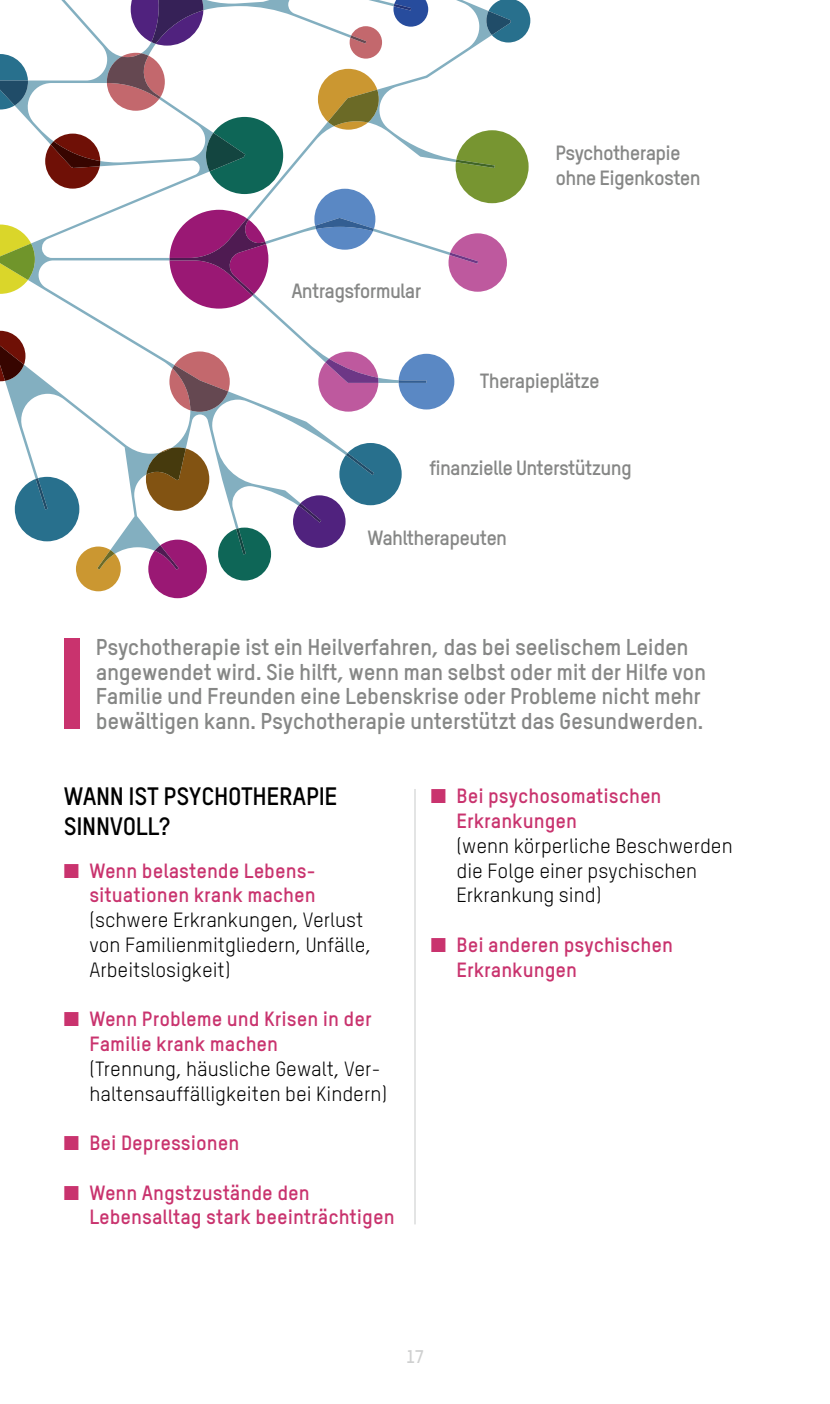
<style>
.page{position:relative;width:830px;height:1404px;background:#fff}
.page>*{position:absolute;margin:0;border:0;box-sizing:border-box;transform-origin:0 0}
.t1{font:700 24.75px/29.2px "TSTAR";letter-spacing:-.015em;color:#000}
.t2{font:700 22.5px/24.8px "TSTAR";letter-spacing:-.015em;color:#868786}
.t3{font:700 20.25px/24.8px "TSTAR";color:#c9336e}
.t4{font:20.25px/24.8px "TSTAR";color:#000}
.t5{font:700 20.25px/24.8px "TSTAR";letter-spacing:-.035em;color:#868786}
.t6{font:700 18px "TSTAR";color:#cfd0d0}
</style>
<div class="page">
<div style="left:64px;top:638px;width:15px;height:91px;background:#c9336e"></div>
<svg style="left:1px;top:0;width:490px;height:553px"></svg>
<svg style="left:0;top:54px;width:28px;height:55px;background:#497c94"></svg>
<svg style="left:107px;top:53px;width:58px;height:58px"></svg>
<svg style="left:45px;top:134px;width:55px;height:55px"></svg>
<svg style="left:131px;top:0;width:72px;height:46px"></svg>
<svg style="left:349px;top:26px;width:33px;height:33px"></svg>
<svg style="left:393px;top:0;width:35px;height:27px"></svg>
<svg style="left:206px;top:117px;width:77px;height:77px"></svg>
<svg style="left:0;top:224px;width:35px;height:70px"></svg>
<svg style="left:169px;top:210px;width:99px;height:98px"></svg>
<svg style="left:318px;top:69px;width:60px;height:61px"></svg>
<svg style="left:314px;top:189px;width:61px;height:61px"></svg>
<svg style="left:448px;top:233px;width:58px;height:59px"></svg>
<svg style="left:455px;top:130px;width:73px;height:73px"></svg>
<svg style="left:486px;top:0;width:44px;height:42px;background:#4d839a"></svg>
<svg style="left:398px;top:354px;width:56px;height:55px"></svg>
<svg style="left:293px;top:443px;width:108px;height:105px"></svg>
<svg style="left:218px;top:527px;width:53px;height:53px"></svg>
<svg style="left:169px;top:351px;width:61px;height:61px"></svg>
<svg style="left:146px;top:447px;width:63px;height:63px"></svg>
<svg style="left:148px;top:539px;width:59px;height:59px"></svg>
<svg style="left:15px;top:477px;width:106px;height:114px"></svg>
<svg style="left:0;top:331px;width:25px;height:50px"></svg>
<svg style="left:318px;top:351px;width:60px;height:60px"></svg>
<hr style="left:414px;top:789px;width:1px;height:435px;background:#cfd0d0">
<p class="t5" style="left:555px;top:140px;width:147px">Psychotherapie ohne Eigenkosten</p>
<p class="t5" style="left:291px;top:278px;width:131px">Antragsformular</p>
<p class="t5" style="left:479px;top:368px;width:121px">Therapieplätze</p>
<p class="t5" style="left:429px;top:455px;width:204px">finanzielle Unterstützung</p>
<p class="t5" style="left:367px;top:524px;width:141px">Wahltherapeuten</p>
<p class="t2" style="left:96px;top:634px;width:611px">Psychotherapie ist ein Heilverfahren, das bei seelischem Leiden angewendet wird. Sie hilft, wenn man selbst oder mit der Hilfe von Familie und Freunden eine Lebenskrise oder Probleme nicht mehr bewältigen kann. Psychotherapie unterstützt das Gesundwerden.</p>
<p class="t1" style="left:64px;top:781px;width:275px">WANN IST PSYCHOTHERAPIE<br>SINNVOLL?</p>
<p class="t3" style="left:64px;top:857px;width:253px;text-align:right">■ Wenn belastende Lebens&shy;situationen krank machen</p>
<p class="t4" style="left:89px;top:907px;width:283px">(schwere Erkrankungen, Verlust von Familienmitgliedern, Unfälle,<br>Arbeitslosigkeit)</p>
<p class="t3" style="left:89px;top:1006px;width:283px;text-indent:-26px">■ Wenn Probleme und Krisen in der<br>Familie krank machen</p>
<p class="t4" style="left:89px;top:1055px;width:299px">(Trennung, häusliche Gewalt, Ver&shy;haltensauffälligkeiten bei Kindern)</p>
<p class="t3" style="left:64px;top:1129px;width:177px">■ Bei Depressionen</p>
<p class="t3" style="left:89px;top:1179px;width:306px;text-indent:-26px">■ Wenn Angstzustände den<br>Lebensalltag stark beeinträchtigen</p>
<p class="t3" style="left:456px;top:783px;width:206px;text-indent:-26px">■ Bei psychosomatischen<br>Erkrankungen</p>
<p class="t4" style="left:456px;top:833px;width:277px">(wenn körperliche Beschwerden die Folge einer psychischen<br>Erkrankung sind)</p>
<p class="t3" style="left:456px;top:931px;width:218px;text-indent:-26px">■ Bei anderen psychischen<br>Erkrankungen</p>
<p class="t6" style="left:406px;top:1344px;width:19px">17</p>
</div>
